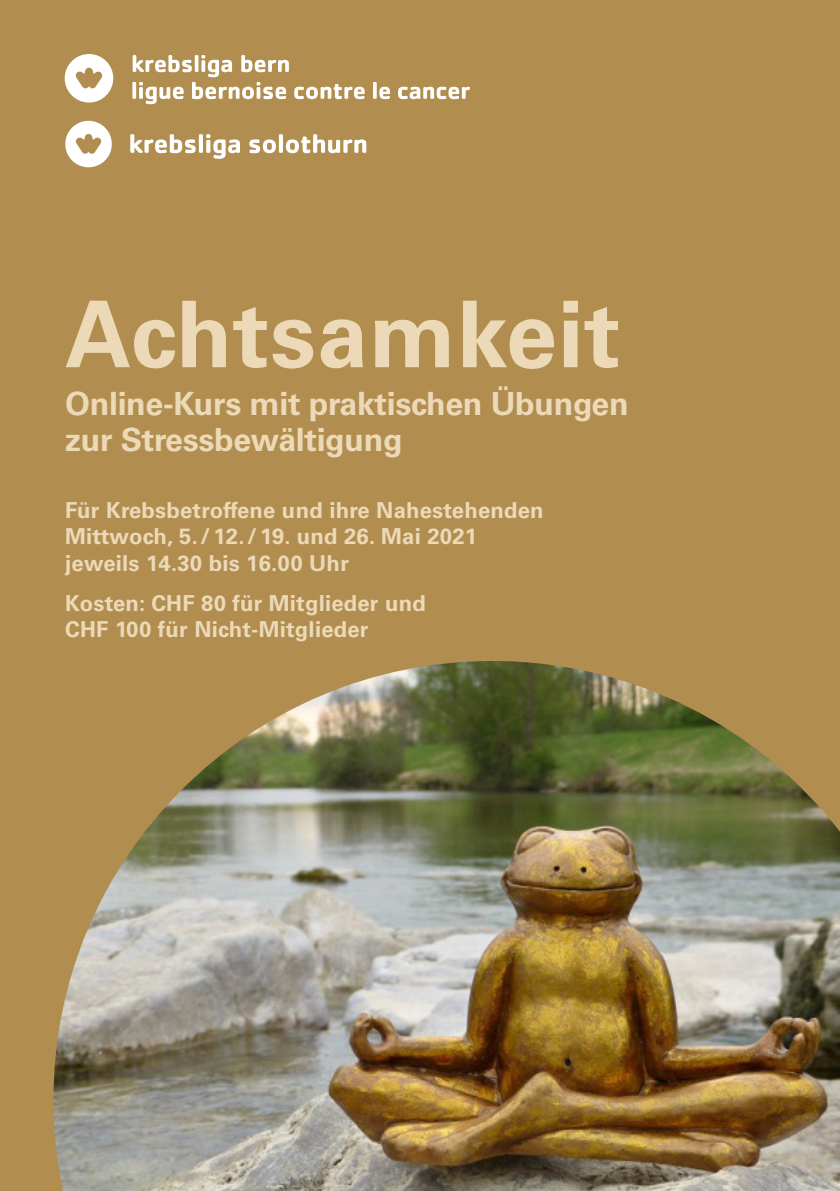
<style>
.page{position:relative;width:840px;height:1191px;background:#fff}
.page>*{position:absolute;margin:0;border:0;box-sizing:border-box;transform-origin:0 0}
.t1{font:700 92px "Univers LT Std";letter-spacing:.01em;color:#ecd9b7}
.t2{font:700 32px/36px "Univers LT Std";letter-spacing:-.01em;color:#ecd9b7}
.t3{font:700 22px/26.6px "Univers LT Std";letter-spacing:.01em;color:#ecd9b7}
</style>
<div class="page">
<div style="left:0;top:0;width:839px;height:1191px;background:#b18e50"></div>
<svg style="left:65px;top:121px;width:47px;height:46px"></svg>
<svg style="left:130px;top:134px;width:65px;height:19px"></svg>
<hr style="left:199px;top:134px;width:4px;height:19px;background:#fff">
<svg style="left:206px;top:134px;width:34px;height:25px"></svg>
<svg style="left:249px;top:139px;width:27px;height:14px"></svg>
<hr style="left:279px;top:134px;width:4px;height:19px;background:#fff">
<svg style="left:286px;top:134px;width:80px;height:19px"></svg>
<img style="left:53px;top:661px;width:786px;height:530px">
<svg style="left:132px;top:82px;width:4px;height:17px"></svg>
<svg style="left:133px;top:55px;width:231px;height:49px"></svg>
<hr style="left:373px;top:82px;width:3px;height:17px;background:#fff">
<svg style="left:379px;top:87px;width:11px;height:12px"></svg>
<svg style="left:398px;top:87px;width:71px;height:12px"></svg>
<svg style="left:65px;top:54px;width:48px;height:49px"></svg>
<h1 class="t1" style="left:65px;top:281px;width:556px">Achtsamkeit</h1>
<h2 class="t2" style="left:65px;top:386px;width:564px">Online-Kurs mit praktischen Übungen zur Stressbewältigung</h2>
<p class="t3" style="left:65px;top:497px;width:479px">Für Krebsbetroffene und ihre Nahestehenden<br>Mittwoch, 5./ 12. / 19. und 26. Mai 2021 jeweils 14.30 bis 16.00 Uhr</p>
<p class="t3" style="left:65px;top:590px;width:362px">Kosten: CHF 80 für Mitglieder und<br>CHF 100 für Nicht-Mitglieder</p>
</div>
